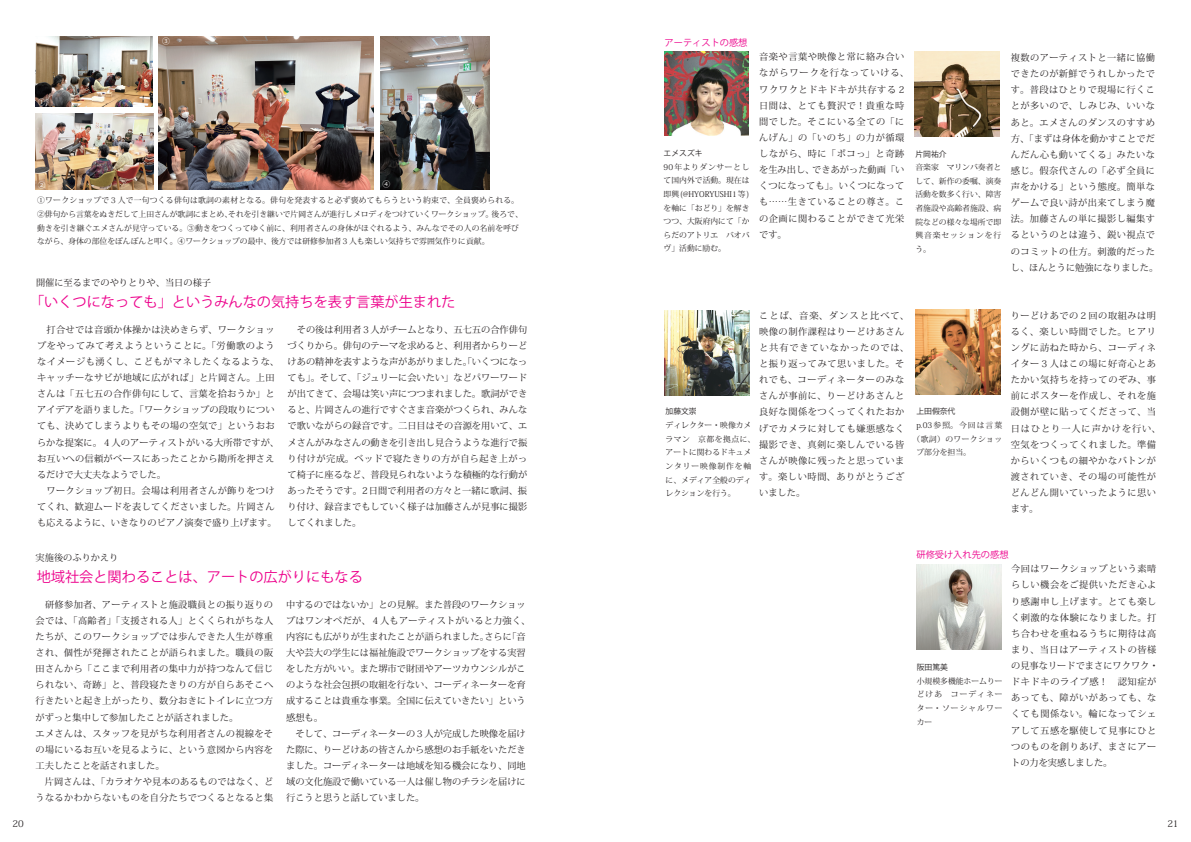
<style>
.page{position:relative;width:1191px;height:842px;background:#fff}
.page>*{position:absolute;margin:0;border:0;box-sizing:border-box;transform-origin:0 0}
.t1{font:14.2px "Koz Go Pr 6 N";color:#ed028c}
.t2{font:9.2px/16.1px "Koz Min Pr 6 N";letter-spacing:.035em;color:#231f20}
.t3{font:9.2px/16.1px "Koz Min Pr 6 N";letter-spacing:.06em;color:#231f20}
.t4{font:9.2px/16.1px "Koz Min Pr 6 N";color:#231f20}
.t5{font:9.2px/16.1px "Koz Min Pr 6 N";letter-spacing:.065em;color:#231f20}
.t6{font:9.2px "Koz Go Pr 6 N";color:#ed028c}
.t7{font:7.8px/13.6px "Koz Min Pr 6 N";color:#231f20;text-align:justify}
.t8{font:7.8px "Koz Go Pr 6 N";color:#231f20}
.t9{font:7.8px "Koz Min Pr 6 N";letter-spacing:.135em;color:#231f20}
.t10{font:7.8px "Koz Min Pr 6 N";letter-spacing:.05em;color:#231f20}
.t11{font:7.8px "Koz Go Pr 6 N";color:#fff}
</style>
<div class="page">
<img style="left:916px;top:564px;width:85px;height:85px">
<img style="left:915px;top:310px;width:85px;height:85px">
<img style="left:665px;top:311px;width:85px;height:85px">
<img style="left:664px;top:51px;width:84px;height:85px">
<img style="left:381px;top:36px;width:108px;height:153px">
<img style="left:36px;top:113px;width:117px;height:77px">
<img style="left:36px;top:36px;width:117px;height:70px">
<img style="left:159px;top:36px;width:214px;height:154px">
<img style="left:914px;top:51px;width:85px;height:85px">
<p class="t11" style="left:38px;top:97px;width:9px">①</p>
<p class="t11" style="left:38px;top:181px;width:9px">②</p>
<p class="t11" style="left:162px;top:37px;width:9px">③</p>
<p class="t11" style="left:382px;top:180px;width:9px">④</p>
<p class="t7" style="left:37px;top:194px;width:491px;text-align:left">①ワークショップで３人で一句つくる俳句は歌詞の素材となる。俳句を発表すると必ず褒めてもらうという約束で、全員褒められる。　②俳句から言葉をぬきだして上田さんが歌詞にまとめ、それを引き継いで片岡さんが進行しメロディをつけていくワークショップ。後ろで、動きを引き継ぐエメさんが見守っている。③動きをつくってゆく前に、利用者さんの身体がほぐれるよう、みんなでその人の名前を呼びながら、身体の部位をぽんぽんと叩く。④ワークショップの最中、後方では研修参加者３人も楽しい気持ちで雰囲気作りに貢献。</p>
<p class="t4" style="left:36px;top:275px;width:177px">開催に至るまでのやりとりや、当日の様子</p>
<h1 class="t1" style="left:30px;top:294px;width:427px">「いくつになっても」というみんなの気持ちを表す言葉が生まれた</h1>
<p class="t2" style="left:37px;top:321px;width:244px">　打合せでは音頭か体操かは決めきらず、ワークショップをやってみて考えようということに。「労働歌のようなイメージも湧くし、こどもがマネしたくなるような、キャッチーなサビが地域に広がれば」と片岡さん。上田さんは「五七五の合作俳句にして、言葉を拾おうか」とアイデアを語りました。「ワークショップの段取りについても、決めてしまうよりもその場の空気で」というおおらかな提案に。４人のアーティストがいる大所帯ですが、お互いへの信頼がベースにあったことから勘所を押さえるだけで大丈夫なようでした。<br>　ワークショップ初日。会場は利用者さんが飾りをつけてくれ、歓迎ムードを表してくださいました。片岡さんも応えるように、いきなりのピアノ演奏で盛り上げます。</p>
<p class="t2" style="left:288px;top:321px;width:241px;text-align:justify">　その後は利用者３人がチームとなり、五七五の合作俳句づくりから。俳句のテーマを求めると、利用者からりーどけあの精神を表すような声があがりました。「いくつになっても」。そして、「ジュリーに会いたい」などパワーワードが出てきて、会場は笑い声につつまれました。歌詞ができると、片岡さんの進行ですぐさま音楽がつくられ、みんなで歌いながらの録音です。二日目はその音源を用いて、エメさんがみなさんの動きを引き出し見合うような進行で振り付けが完成。ベッドで寝たきりの方が自ら起き上がって椅子に座るなど、普段見られないような積極的な行動があったそうです。2日間で利用者の方々と一緒に歌詞、振り付け、録音までもしていく様子は加藤さんが見事に撮影してくれました。</p>
<p class="t4" style="left:36px;top:550px;width:84px">実施後のふりかえり</p>
<h1 class="t1" style="left:37px;top:568px;width:327px">地域社会と関わることは、アートの広がりにもなる</h1>
<p class="t2" style="left:36px;top:596px;width:239px">　研修参加者、アーティストと施設職員との振り返りの会では、「高齢者」「支援される人」とくくられがちな人たちが、このワークショップでは歩んできた人生が尊重され、個性が発揮されたことが語られました。職員の阪田さんから「ここまで利用者の集中力が持つなんて信じられない、奇跡」と、普段寝たきりの方が自らあそこへ行きたいと起き上がったり、数分おきにトイレに立つ方がずっと集中して参加したことが話されました。 　<br>エメさんは、スタッフを見がちな利用者さんの視線をその場にいるお互いを見るように、という意図から内容を工夫したことを話されました。<br>　片岡さんは、「カラオケや見本のあるものではなく、どうなるかわからないものを自分たちでつくるとなると集</p>
<p class="t4" style="left:286px;top:596px;width:246px">中するのではないか」との見解。また普段のワークショップはワンオペだが、４人もアーティストがいると力強く、内容にも広がりが生まれたことが語られました。さらに「音大や芸大の学生には福祉施設でワークショップをする実習をした方がいい。また堺市で財団やアーツカウンシルがこのような社会包摂の取組を行ない、コーディネーターを育成することは貴重な事業。全国に伝えていきたい」という感想も。<br>　そして、コーディネーターの３人が完成した映像を届けた際に、りーどけあの皆さんから感想のお手紙をいただきました。コーディネーターは地域を知る機会になり、同地域の文化施設で働いている一人は催し物のチラシを届けに行こうと思うと話していました。</p>
<p class="t6" style="left:664px;top:37px;width:84px">アーティストの感想</p>
<p class="t8" style="left:663px;top:149px;width:40px">エメスズキ</p>
<p class="t7" style="left:663px;top:160px;width:87px">90年よりダンサーとして国内外で活動。現在は即興(@HYORYUSHI1等)を軸に「おどり」を解きつつ、大阪府内にて「からだのアトリエ　バオバヴ」活動に励む。</p>
<p class="t5" style="left:759px;top:49px;width:151px">音楽や言葉や映像と常に絡み合いながらワークを行なっていける、ワクワクとドキドキが共存する 2日間は、とても贅沢で！貴重な時間でした。そこにいる全ての「にんげん」の「いのち」の力が循環しながら、時に「ポコっ」と奇跡を生み出し、できあがった動画「いくつになっても」。いくつになっても……生きていることの尊さ。この企画に関わることができて光栄です。</p>
<p class="t8" style="left:915px;top:149px;width:33px">片岡祐介</p>
<p class="t7" style="left:915px;top:161px;width:87px">音楽家　マリンバ奏者として、新作の委嘱、演奏活動を数多く行い、障害者施設や高齢者施設、病院などの様々な場所で即興音楽セッションを行う。</p>
<p class="t2" style="left:1010px;top:50px;width:149px">複数のアーティストと一緒に協働できたのが新鮮でうれしかったです。普段はひとりで現場に行くことが多いので、しみじみ、いいなあと。エメさんのダンスのすすめ方、「まずは身体を動かすことでだんだん心も動いてくる」みたいな感じ。假奈代さんの「必ず全員に声をかける」という態度。簡単なゲームで良い詩が出来てしまう魔法。加藤さんの単に撮影し編集するというのとは違う、鋭い視点でのコミットの仕方。刺激的だったし、ほんとうに勉強になりました。</p>
<p class="t8" style="left:665px;top:407px;width:33px">加藤文崇</p>
<p class="t7" style="left:665px;top:418px;width:91px;text-align:left">ディレクター・映像カメラマン　京都を拠点に、アートに関わるドキュメンタリー映像制作を軸に、メディア全般のディレクションを行う。</p>
<p class="t3" style="left:759px;top:307px;width:151px">ことば、音楽、ダンスと比べて、映像の制作課程はりーどけあさんと共有できていなかったのでは、と振り返ってみて思いました。それでも、コーディネーターのみなさんが事前に、りーどけあさんと良好な関係をつくってくれたおかげでカメラに対しても嫌悪感なく撮影でき、真剣に楽しんでいる皆さんが映像に残ったと思っています。楽しい時間、ありがとうございました。</p>
<p class="t8" style="left:916px;top:407px;width:40px">上田假奈代</p>
<p class="t9" style="left:916px;top:421px;width:87px">p.03参照。今回は言葉</p>
<p class="t10" style="left:912px;top:434px;width:91px">（歌詞）のワークショッ</p>
<p class="t7" style="left:916px;top:446px;width:56px">プ部分を担当。</p>
<p class="t3" style="left:1010px;top:307px;width:151px">りーどけあでの２回の取組みは明るく、楽しい時間でした。ヒアリングに訪ねた時から、コーディネイター３人はこの場に好奇心とあたかい気持ちを持ってのぞみ、事前にポスターを作成し、それを施設側が壁に貼ってくださって、当日はひとり一人に声かけを行い、空気をつくってくれました。準備からいくつもの細やかなバトンが渡されていき、その場の可能性がどんどん開いていったように思います。</p>
<p class="t6" style="left:916px;top:550px;width:94px">研修受け入れ先の感想</p>
<p class="t8" style="left:916px;top:663px;width:33px">阪田篤美</p>
<p class="t7" style="left:916px;top:674px;width:87px">小規模多機能ホームりーどけあ　コーディネーター・ソーシャルワーカー</p>
<p class="t3" style="left:1011px;top:561px;width:149px">今回はワークショップという素晴らしい機会をご提供いただき心より感謝申し上げます。とても楽しく刺激的な体験になりました。打ち合わせを重ねるうちに期待は高まり、当日はアーティストの皆様の見事なリードでまさにワクワク・ドキドキのライブ感！　認知症があっても、障がいがあっても、なくても関係ない。輪になってシェアして五感を駆使して見事にひとつのものを創りあげ、まさにアートの力を実感しました。</p>
<p class="t2" style="left:12px;top:816px;width:13px">20</p>
<p class="t2" style="left:1167px;top:816px;width:13px">21</p>
</div>
